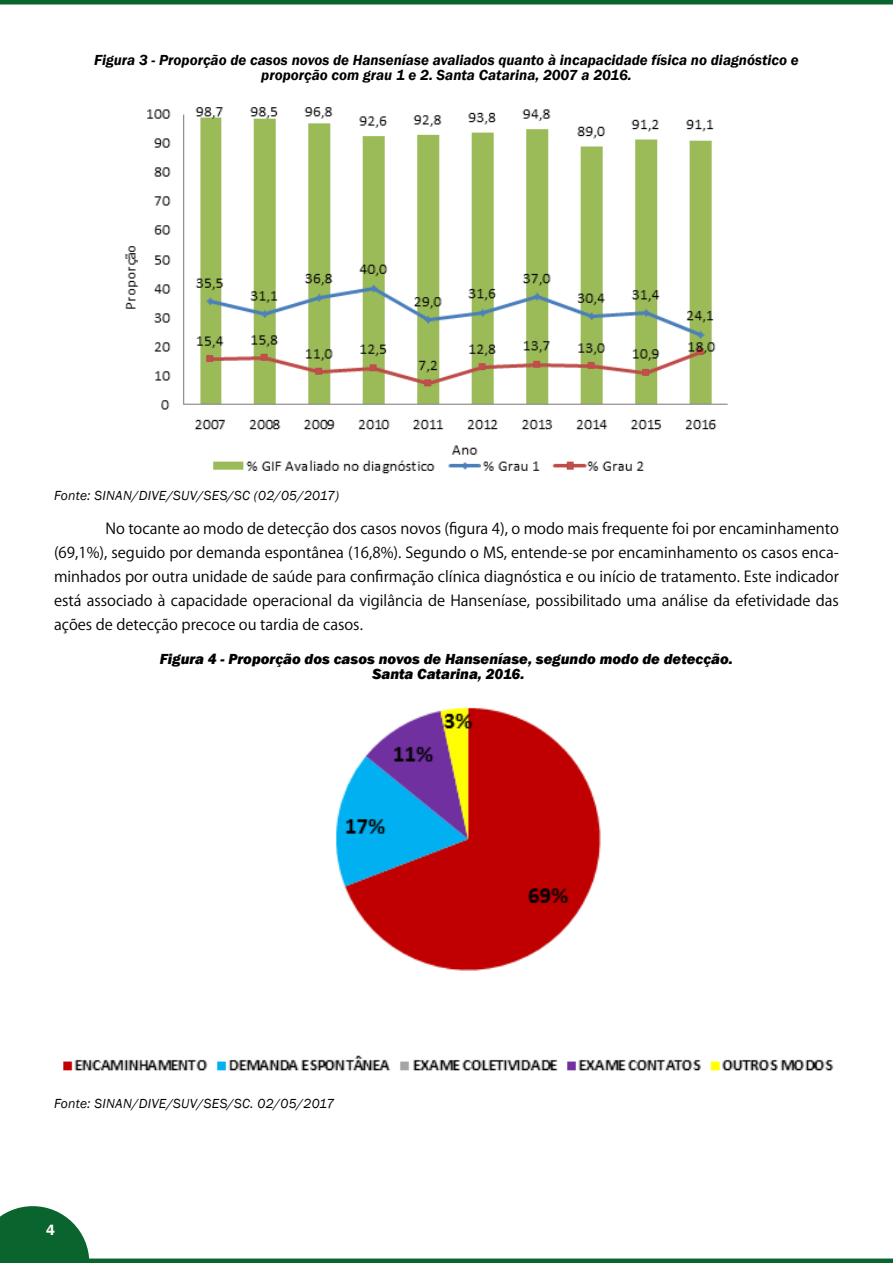
<style>
.page{position:relative;width:893px;height:1263px;background:#fff}
.page>*{position:absolute;margin:0;border:0;box-sizing:border-box;transform-origin:0 0}
.t1{font:15px/24px "Koz Go Pr 6 N";color:#000;text-align:justify}
.t2{font:italic 600 15px/15px "Franklin Gothic";color:#000;text-align:center}
.t3{font:italic 800 15px/15px "Franklin Gothic";color:#000;text-align:center}
.t4{font:600 15px "Franklin Gothic";color:#fff}
.t5{font:italic 13.5px "Franklin Gothic";letter-spacing:.02em;color:#000}
</style>
<div class="page">
<svg style="left:0;top:1206px;width:89px;height:52px"></svg>
<div style="left:0;top:1258px;width:893px;height:5px;background:#09642e"></div>
<div style="left:0;top:0;width:893px;height:5px;background:#09642e"></div>
<img style="left:63px;top:707px;width:771px;height:364px">
<img style="left:125px;top:107px;width:603px;height:367px">
<p class="t2" style="left:94px;top:52px;width:706px">Figura 3 - Proporção de casos novos de Hanseníase avaliados quanto à incapacidade física no diagnóstico e proporção com grau 1 e 2. Santa Catarina, 2007 a 2016.</p>
<p class="t5" style="left:54px;top:487px;width:287px">Fonte: SINAN/DIVE/SUV/SES/SC (02/05/2017)</p>
<p class="t1" style="left:54px;top:517px;width:786px;text-indent:51px">No tocante ao modo de detecção dos casos novos (figura 4), o modo mais frequente foi por encaminhamento (69,1%), seguido por demanda espontânea (16,8%). Segundo o MS, entende-se por encaminhamento os casos enca&shy;minhados por outra unidade de saúde para confirmação clínica diagnóstica e ou início de tratamento. Este indicador está associado à capacidade operacional da vigilância de Hanseníase, possibilitado uma análise da efetividade das ações de detecção precoce ou tardia de casos.</p>
<p class="t3" style="left:160px;top:651px;width:574px">Figura 4 - Proporção dos casos novos de Hanseníase, segundo modo de detecção.<br>Santa Catarina, 2016.</p>
<p class="t5" style="left:54px;top:1094px;width:282px">Fonte: SINAN/DIVE/SUV/SES/SC. 02/05/2017</p>
<p class="t4" style="left:46px;top:1220px;width:10px">4</p>
</div>
